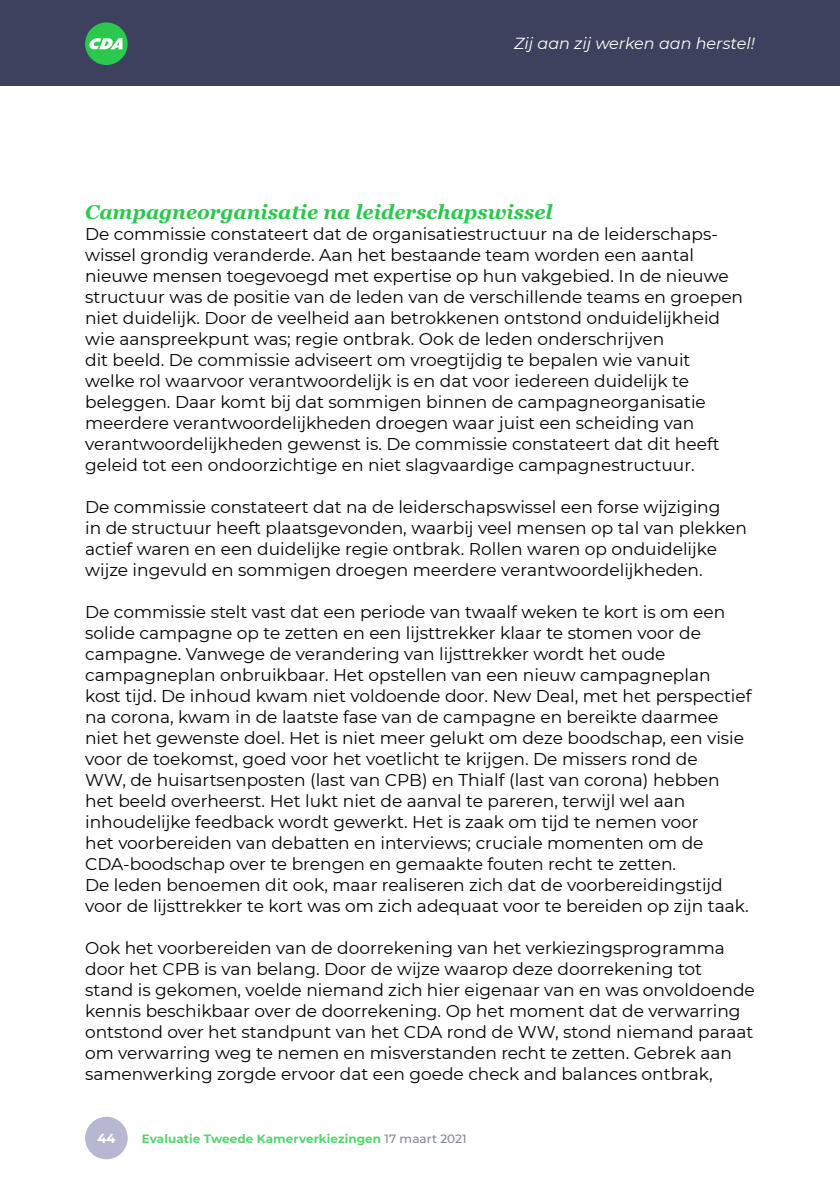
<style>
.page{position:relative;width:840px;height:1191px;background:#fff}
.page>*{position:absolute;margin:0;border:0;box-sizing:border-box;transform-origin:0 0}
.Body_8_5pt{font:italic 700 20px "Georgia";color:#2cc84d}
.Body_8_5pt-2{font:17px/21px "Montserrat";color:#000}
.t1{font:italic 16px "Montserrat";color:#fff}
.t2{font:700 13px "Montserrat";color:#fff}
.t3{font:700 12px "Montserrat";letter-spacing:.005em;color:#56d370}
.s1{font-weight:500;color:#808496}
</style>
<div class="page">
<div style="left:0;top:0;width:839px;height:85px;background:#3c415d"></div>
<div style="left:85px;top:23px;width:43px;height:42px;background:#2cc84d;border-radius:50%"></div>
<svg style="left:89px;top:38px;width:33px;height:11px"></svg>
<div style="left:85px;top:1116px;width:43px;height:43px;background:#b8b7d2;border-radius:50%"></div>
<p class="t1" style="left:514px;top:33px;width:242px">Zij aan zij werken aan herstel!</p>
<p class="Body_8_5pt" style="left:85px;top:197px;width:468px">Campagneorganisatie na leiderschapswissel</p>
<p class="Body_8_5pt-2" style="left:85px;top:223px;width:659px">De commissie constateert dat de organisatiestructuur na de leiderschaps&shy;wissel grondig veranderde. Aan het bestaande team worden een aantal nieuwe mensen toegevoegd met expertise op hun vakgebied. In de nieuwe structuur was de positie van de leden van de verschillende teams en groepen niet duidelijk. Door de veelheid aan betrokkenen ontstond onduidelijkheid wie aanspreekpunt was; regie ontbrak. Ook de leden onderschrijven<br>dit beeld. De commissie adviseert om vroegtijdig te bepalen wie vanuit welke rol waarvoor verantwoordelijk is en dat voor iedereen duidelijk te beleggen. Daar komt bij dat sommigen binnen de campagneorganisatie meerdere verantwoordelijkheden droegen waar juist een scheiding van verantwoordelijkheden gewenst is. De commissie constateert dat dit heeft geleid tot een ondoorzichtige en niet slagvaardige campagnestructuur.</p>
<p class="Body_8_5pt-2" style="left:85px;top:496px;width:663px">De commissie constateert dat na de leiderschapswissel een forse wijziging<br>in de structuur heeft plaatsgevonden, waarbij veel mensen op tal van plekken actief waren en een duidelijke regie ontbrak. Rollen waren op onduidelijke wijze ingevuld en sommigen droegen meerdere verantwoordelijkheden.</p>
<p class="Body_8_5pt-2" style="left:85px;top:601px;width:667px">De commissie stelt vast dat een periode van twaalf weken te kort is om een solide campagne op te zetten en een lijsttrekker klaar te stomen voor de campagne. Vanwege de verandering van lijsttrekker wordt het oude campagneplan onbruikbaar. Het opstellen van een nieuw campagneplan<br>kost tijd. De inhoud kwam niet voldoende door. New Deal, met het perspectief na corona, kwam in de laatste fase van de campagne en bereikte daarmee niet het gewenste doel. Het is niet meer gelukt om deze boodschap, een visie voor de toekomst, goed voor het voetlicht te krijgen. De missers rond de<br>WW, de huisartsenposten (last van CPB) en Thialf (last van corona) hebben het beeld overheerst. Het lukt niet de aanval te pareren, terwijl wel aan inhoudelijke feedback wordt gewerkt. Het is zaak om tijd te nemen voor<br>het voorbereiden van debatten en interviews; cruciale momenten om de CDA-boodschap over te brengen en gemaakte fouten recht te zetten.<br>De leden benoemen dit ook, maar realiseren zich dat de voorbereidingstijd voor de lijsttrekker te kort was om zich adequaat voor te bereiden op zijn taak.</p>
<p class="Body_8_5pt-2" style="left:85px;top:937px;width:671px">Ook het voorbereiden van de doorrekening van het verkiezingsprogramma door het CPB is van belang. Door de wijze waarop deze doorrekening tot<br>stand is gekomen, voelde niemand zich hier eigenaar van en was onvoldoende kennis beschikbaar over de doorrekening. Op het moment dat de verwarring ontstond over het standpunt van het CDA rond de WW, stond niemand paraat om verwarring weg te nemen en misverstanden recht te zetten. Gebrek aan samenwerking zorgde ervoor dat een goede check and balances ontbrak,</p>
<p class="t2" style="left:97px;top:1128px;width:19px">44</p>
<p class="t3" style="left:142px;top:1129px;width:326px">Evaluatie Tweede Kamerverkiezingen <span class="s1">17 maart 2021</span></p>
</div>
